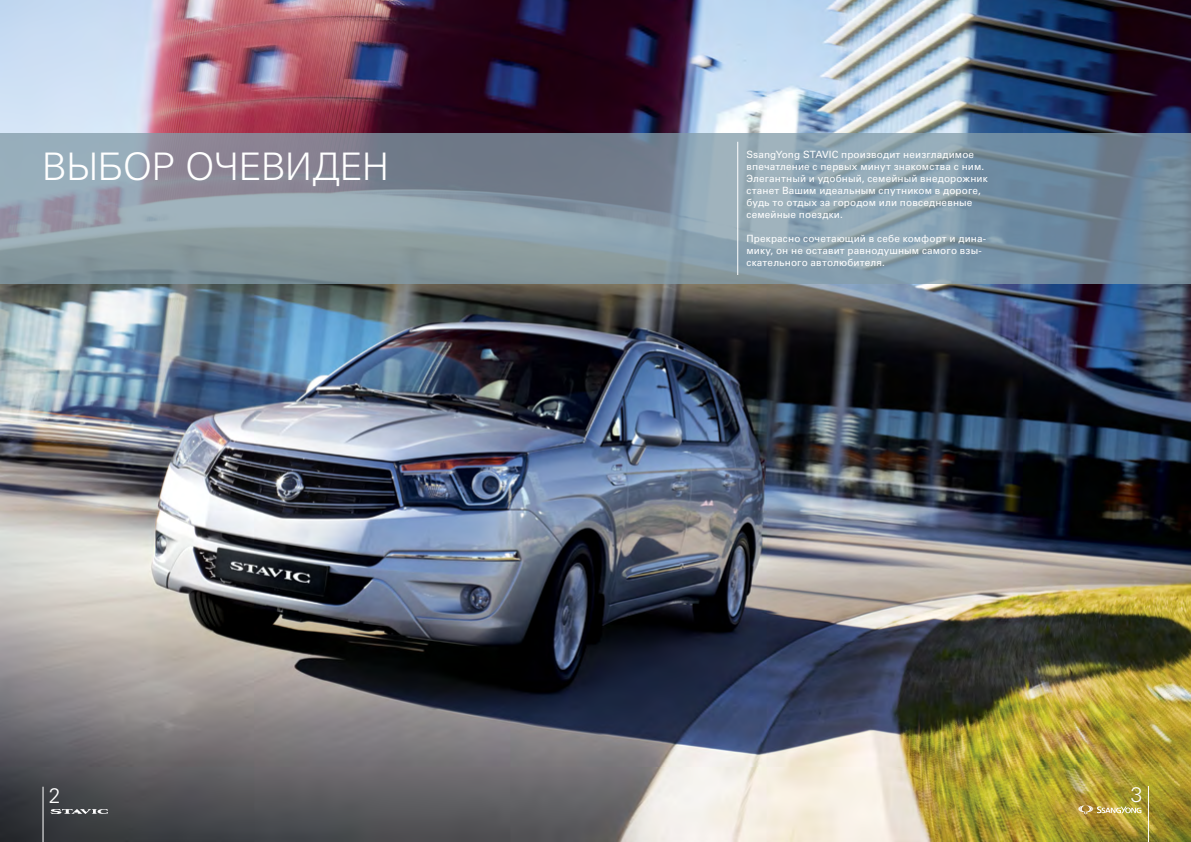
<style>
.page{position:relative;width:1191px;height:842px;background:#fff}
.page>*{position:absolute;margin:0;border:0;box-sizing:border-box;transform-origin:0 0}
.t1{font:300 38px "Univers Cyr";letter-spacing:-.02em;color:#fff}
.t2{font:300 21px "Univers Cyr";color:#fff}
.t3{font:10px/12px "Univers Cyr";letter-spacing:.01em;color:#fff}
</style>
<div class="page">
<img style="left:0;top:0;width:1191px;height:842px">
<svg style="left:0;top:133px;width:1191px;height:150px;background:#8597a4"></svg>
<hr style="left:737px;top:142px;width:1px;height:133px;background:#fff">
<hr style="left:1148px;top:786px;width:1px;height:56px;background:#fff">
<svg style="left:1078px;top:805px;width:63px;height:9px"></svg>
<hr style="left:43px;top:787px;width:1px;height:55px;background:#fff">
<svg style="left:50px;top:809px;width:58px;height:5px"></svg>
<h1 class="t1" style="left:42px;top:145px;width:349px">ВЫБОР ОЧЕВИДЕН</h1>
<p class="t3" style="left:746px;top:148px;width:243px">SsangYong STAVIC производит неизгладимое впечатление с первых минут знакомства с ним.<br>Элегантный и удобный, семейный внедорожник станет Вашим идеальным спутником в дороге, будь то отдых за городом или повседневные семейные поездки.</p>
<p class="t3" style="left:746px;top:232px;width:241px">Прекрасно сочетающий в себе комфорт и дина&shy;мику, он не оставит равнодушным самого взы&shy;скательного автолюбителя.</p>
<h2 class="t2" style="left:49px;top:783px;width:13px">2</h2>
<h2 class="t2" style="left:1131px;top:782px;width:13px">3</h2>
</div>
